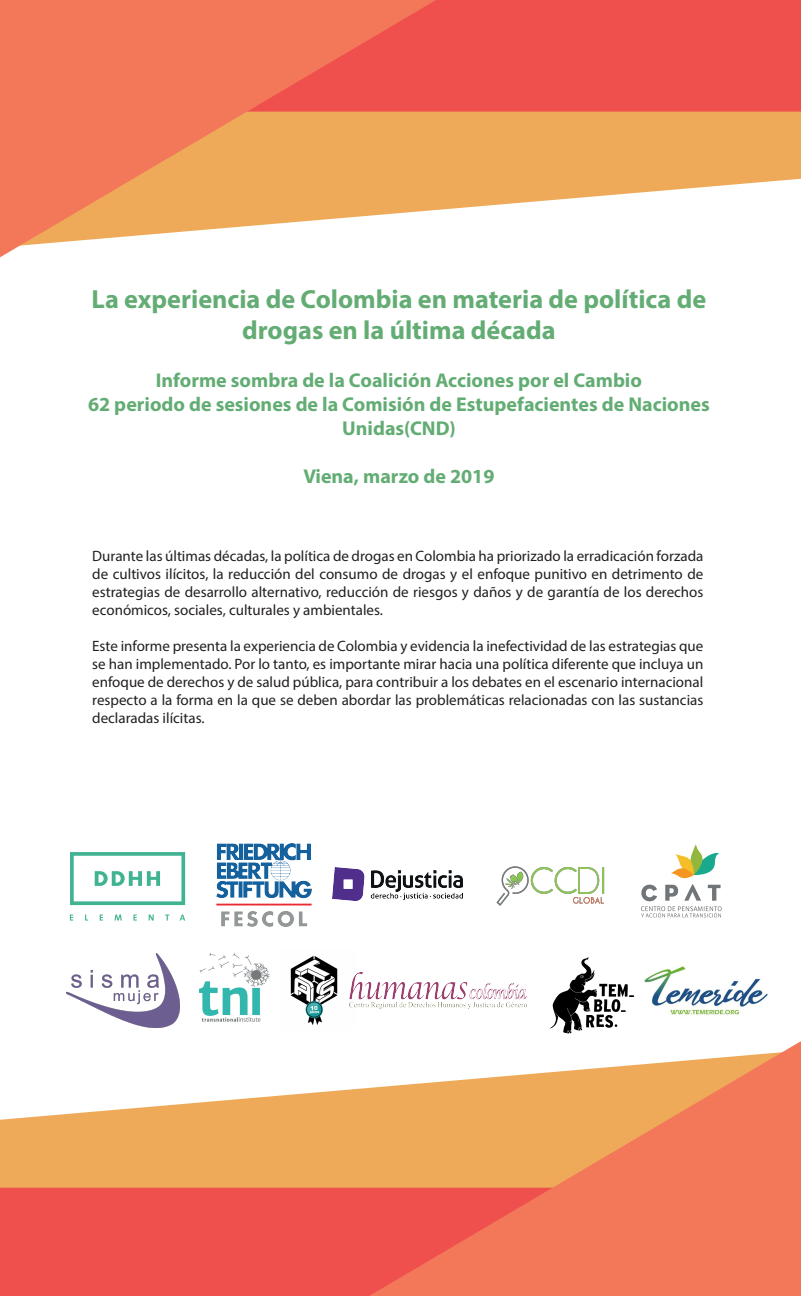
<style>
.page{position:relative;width:801px;height:1296px;background:#fff}
.page>*{position:absolute;margin:0;border:0;box-sizing:border-box;transform-origin:0 0}
.t1{font:700 26.25px/31.5px "Myriad Pro";color:#63ad74;text-align:center}
.t2{font:700 20px/24px "Myriad Pro";color:#63ad74;text-align:center}
.t3{font:15px/18px "Myriad Pro";color:#231f20;text-align:justify}
</style>
<div class="page">
<div style="left:436px;top:0;width:364px;height:112px;background:#ef4f4d"></div>
<svg style="left:436px;top:112px;width:364px;height:98px;fill:#eeaa58"></svg>
<svg style="left:70px;top:852px;width:115px;height:53px"></svg>
<svg style="left:70px;top:914px;width:3px;height:6px"></svg>
<svg style="left:85px;top:914px;width:3px;height:6px"></svg>
<svg style="left:100px;top:914px;width:3px;height:6px"></svg>
<svg style="left:114px;top:914px;width:8px;height:6px"></svg>
<svg style="left:133px;top:914px;width:4px;height:6px"></svg>
<svg style="left:149px;top:914px;width:5px;height:6px"></svg>
<svg style="left:165px;top:914px;width:4px;height:6px"></svg>
<svg style="left:180px;top:914px;width:5px;height:6px"></svg>
<img style="left:216px;top:843px;width:96px;height:83px">
<img style="left:67px;top:953px;width:112px;height:74px">
<img style="left:550px;top:957px;width:84px;height:77px">
<img style="left:641px;top:844px;width:81px;height:74px">
<img style="left:290px;top:956px;width:48px;height:69px">
<img style="left:496px;top:866px;width:109px;height:40px">
<img style="left:199px;top:952px;width:71px;height:70px">
<img style="left:349px;top:972px;width:177px;height:36px">
<img style="left:333px;top:867px;width:129px;height:33px">
<svg style="left:0;top:0;width:436px;height:257px;background:#f2916a"></svg>
<div style="left:0;top:1187px;width:369px;height:108px;background:#ef4f4d"></div>
<svg style="left:0;top:1088px;width:369px;height:99px;fill:#eeaa58"></svg>
<svg style="left:369px;top:1042px;width:431px;height:253px;background:#f29169"></svg>
<img style="left:644px;top:966px;width:124px;height:49px">
<h1 class="t1" style="left:92px;top:282px;width:616px">La experiencia de Colombia en materia de política de drogas en la última década</h1>
<h2 class="t2" style="left:88px;top:368px;width:623px">Informe sombra de la Coalición Acciones por el Cambio<br>62 periodo de sesiones de la Comisión de Estupefacientes de Naciones<br>Unidas(CND)</h2>
<h2 class="t2" style="left:303px;top:464px;width:192px">Viena, marzo de 2019</h2>
<p class="t3" style="left:92px;top:546px;width:612px">Durante las últimas décadas, la política de drogas en Colombia ha priorizado la erradicación forzada de cultivos ilícitos, la reducción del consumo de drogas y el enfoque punitivo en detrimento de estrategias de desarrollo alternativo, reducción de riesgos y daños y de garantía de los derechos económicos, sociales, culturales y ambientales.</p>
<p class="t3" style="left:92px;top:636px;width:612px">Este informe presenta la experiencia de Colombia y evidencia la inefectividad de las estrategias que se han implementado. Por lo tanto, es importante mirar hacia una política diferente que incluya un enfoque de derechos y de salud pública, para contribuir a los debates en el escenario internacional respecto a la forma en la que se deben abordar las problemáticas relacionadas con las sustancias declaradas ilícitas.</p>
</div>
